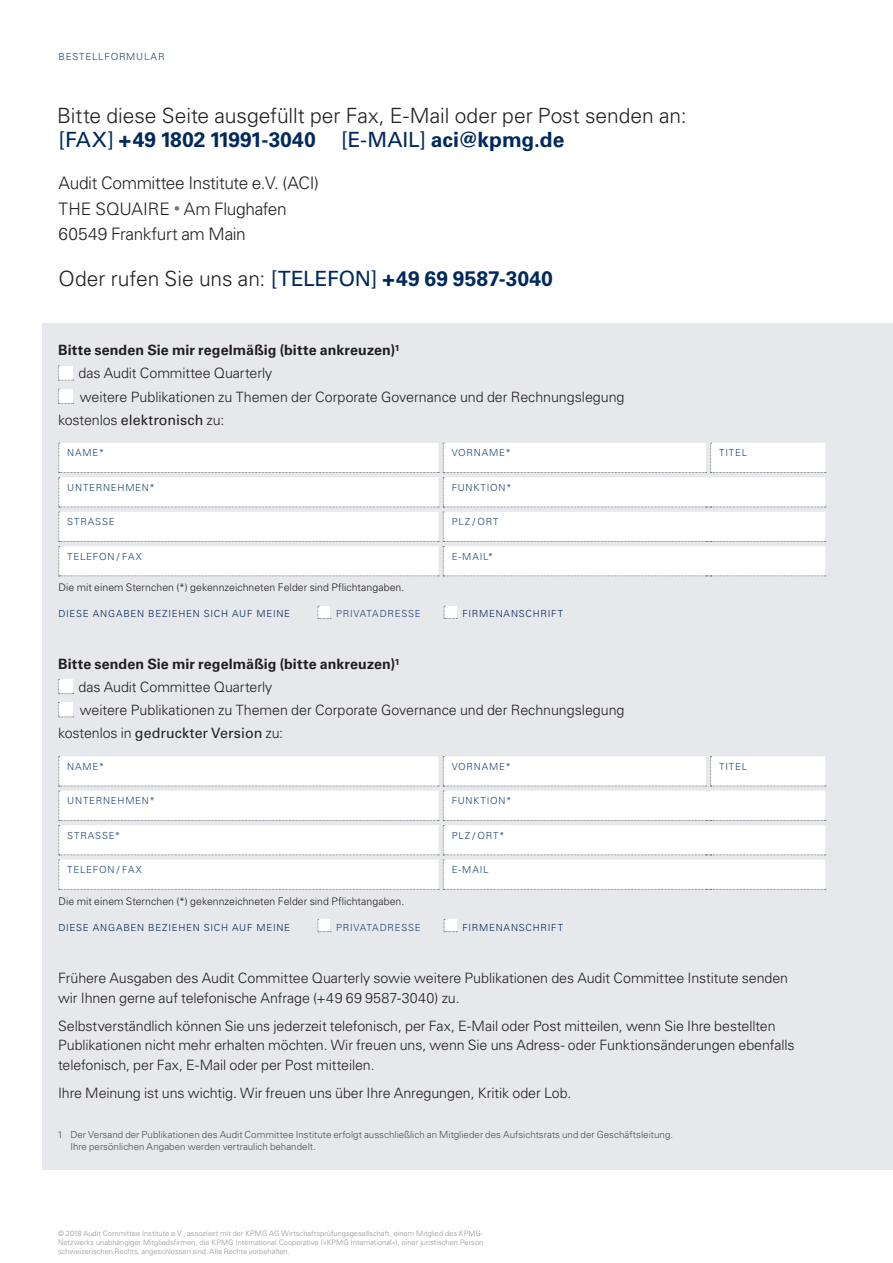
<style>
.page{position:relative;width:893px;height:1263px;background:#fff}
.page>*{position:absolute;margin:0;border:0;box-sizing:border-box;transform-origin:0 0}
.t1{font:300 21px/24px "Univers LT Std";letter-spacing:-.005em;color:#231f20}
.t2{font:300 17.25px/25.5px "Univers LT Std";letter-spacing:-.02em;color:#231f20}
.t3{font:300 14.25px/19.5px "Univers LT Std";letter-spacing:-.005em;color:#231f20}
.t4{font:700 14.25px "Univers LT Std";letter-spacing:.01em;color:#231f20}
.t5{font:14.25px "Univers LT Std";color:#231f20}
.t6{font:300 10.5px "Univers LT Std";letter-spacing:.005em;color:#231f20}
.t7{font:300 9.75px "Univers LT Std";letter-spacing:.08em;color:#1c4575}
.t8{font:300 9.75px/12px "Univers LT Std";color:#4b4c4d}
.t9{font:300 9.75px "Univers LT Std";letter-spacing:.075em;color:#00295d}
.t10{font:300 7.5px/9px "Univers LT Std";color:#939598;text-align:justify}
.s1{font-weight:400;color:#00295d}
.s2{font-weight:700;color:#00295d}
.s3{font-size:12.75px;color:#76787b}
.s4{font-weight:400}
.s5{font-weight:300}
</style>
<div class="page">
<div style="left:43px;top:323px;width:850px;height:846px;background:#e7e8eb"></div>
<svg style="left:58px;top:366px;width:16px;height:15px"></svg>
<svg style="left:58px;top:389px;width:16px;height:15px"></svg>
<svg style="left:58px;top:443px;width:768px;height:134px;background:#fafafa"></svg>
<svg style="left:318px;top:606px;width:13px;height:13px"></svg>
<svg style="left:444px;top:606px;width:13px;height:13px"></svg>
<svg style="left:58px;top:679px;width:16px;height:15px"></svg>
<svg style="left:58px;top:702px;width:16px;height:15px"></svg>
<svg style="left:58px;top:756px;width:768px;height:134px;background:#fafafa"></svg>
<svg style="left:318px;top:919px;width:13px;height:13px"></svg>
<svg style="left:444px;top:919px;width:13px;height:13px"></svg>
<p class="t7" style="left:59px;top:51px;width:107px">BESTELLFORMULAR</p>
<h1 class="t1" style="left:57px;top:104px;width:631px">Bitte diese Seite ausgefüllt per Fax, E-Mail oder per Post senden an: <span class="s1">[FAX]</span> <span class="s2">+ 49 1802 11991-3040</span> <span class="s1">[E-MAIL]</span> <span class="s2">aci@kpmg.de</span></h1>
<p class="t2" style="left:59px;top:170px;width:262px">Audit Committee Institute e.V. (ACI)<br>THE SQUAIRE <span class="s3">•</span> Am Flughafen<br>60549 Frankfurt am Main</p>
<h1 class="t1" style="left:59px;top:266px;width:496px">Oder rufen Sie uns an: <span class="s1">[TELEFON]</span> <span class="s2">+ 49 69 9587-3040</span></h1>
<p class="t4" style="left:58px;top:342px;width:343px">Bitte senden Sie mir regelmäßig (bitte ankreuzen)¹</p>
<p class="t3" style="left:78px;top:364px;width:195px">das Audit Committee Quarterly</p>
<p class="t3" style="left:80px;top:387px;width:546px">weitere Publikationen zu Themen der Corporate Governance und der Rechnungslegung</p>
<p class="t3" style="left:58px;top:410px;width:168px">kostenlos <span class="s4">elektronisch</span> zu:</p>
<p class="t7" style="left:67px;top:447px;width:38px">NAME*</p>
<p class="t7" style="left:452px;top:447px;width:61px">VORNAME*</p>
<p class="t7" style="left:719px;top:447px;width:30px">TITEL</p>
<p class="t7" style="left:67px;top:481px;width:89px">UNTERNEHMEN*</p>
<p class="t7" style="left:452px;top:481px;width:61px">FUNKTION*</p>
<p class="t7" style="left:67px;top:516px;width:49px">STRASSE</p>
<p class="t7" style="left:452px;top:516px;width:48px">PLZ / ORT</p>
<p class="t7" style="left:67px;top:550px;width:76px">TELEFON / FAX</p>
<p class="t7" style="left:452px;top:550px;width:43px">E-MAIL*</p>
<p class="t6" style="left:58px;top:581px;width:347px">Die mit einem Sternchen (*) gekennzeichneten Felder sind Pflichtangaben.</p>
<p class="t9" style="left:58px;top:608px;width:233px">DIESE ANGABEN BEZIEHEN SICH AUF MEINE</p>
<p class="t7" style="left:336px;top:608px;width:86px">PRIVATADRESSE</p>
<p class="t9" style="left:462px;top:608px;width:102px">FIRMENANSCHRIFT</p>
<p class="t4" style="left:58px;top:655px;width:343px">Bitte senden Sie mir regelmäßig (bitte ankreuzen)¹</p>
<p class="t3" style="left:78px;top:677px;width:195px">das Audit Committee Quarterly</p>
<p class="t3" style="left:80px;top:700px;width:546px">weitere Publikationen zu Themen der Corporate Governance und der Rechnungslegung</p>
<p class="t5" style="left:58px;top:725px;width:227px"><span class="s5">kostenlos in</span> gedruckter Version <span class="s5">zu:</span></p>
<p class="t7" style="left:67px;top:760px;width:38px">NAME*</p>
<p class="t7" style="left:452px;top:760px;width:61px">VORNAME*</p>
<p class="t7" style="left:719px;top:760px;width:30px">TITEL</p>
<p class="t7" style="left:67px;top:795px;width:89px">UNTERNEHMEN*</p>
<p class="t7" style="left:452px;top:795px;width:61px">FUNKTION*</p>
<p class="t7" style="left:67px;top:829px;width:55px">STRASSE*</p>
<p class="t7" style="left:452px;top:829px;width:54px">PLZ / ORT*</p>
<p class="t7" style="left:67px;top:864px;width:76px">TELEFON / FAX</p>
<p class="t7" style="left:452px;top:864px;width:38px">E-MAIL</p>
<p class="t6" style="left:58px;top:895px;width:347px">Die mit einem Sternchen (*) gekennzeichneten Felder sind Pflichtangaben.</p>
<p class="t9" style="left:58px;top:921px;width:233px">DIESE ANGABEN BEZIEHEN SICH AUF MEINE</p>
<p class="t7" style="left:336px;top:921px;width:86px">PRIVATADRESSE</p>
<p class="t9" style="left:462px;top:921px;width:102px">FIRMENANSCHRIFT</p>
<p class="t3" style="left:58px;top:968px;width:732px">Frühere Ausgaben des Audit Committee Quarterly sowie weitere Publikationen des Audit Committee Institute senden wir Ihnen gerne auf telefonische Anfrage (+49 69 9587-3040) zu.</p>
<p class="t3" style="left:58px;top:1016px;width:738px">Selbstverständlich können Sie uns jederzeit telefonisch, per Fax, E-Mail oder Post mitteilen, wenn Sie Ihre bestellten<br>Publikationen nicht mehr erhalten möchten. Wir freuen uns, wenn Sie uns Adress- oder Funktionsänderungen ebenfalls telefonisch, per Fax, E-Mail oder per Post mitteilen.</p>
<p class="t3" style="left:58px;top:1083px;width:515px">Ihre Meinung ist uns wichtig. Wir freuen uns über Ihre Anregungen, Kritik oder Lob.</p>
<p class="t8" style="left:70px;top:1129px;width:604px;text-indent:-13px">1 Der Versand der Publikationen des Audit Committee Institute erfolgt ausschließlich an Mitglieder des Aufsichtsrats und der Geschäftsleitung.<br>Ihre persönlichen Angaben werden vertraulich behandelt.</p>
<p class="t10" style="left:58px;top:1228px;width:427px">© 2018 Audit Committee Institute e.V., assoziiert mit der KPMG AG Wirtschaftsprüfungsgesellschaft, einem Mitglied des KPMG-Netzwerks unabhängiger Mitgliedsfirmen, die KPMG Inter national Cooperative (»KPMG International«), einer juristi schen Person schweizeri schen Rechts, angeschlossen sind. Alle Rechte vorbehalten.</p>
</div>
